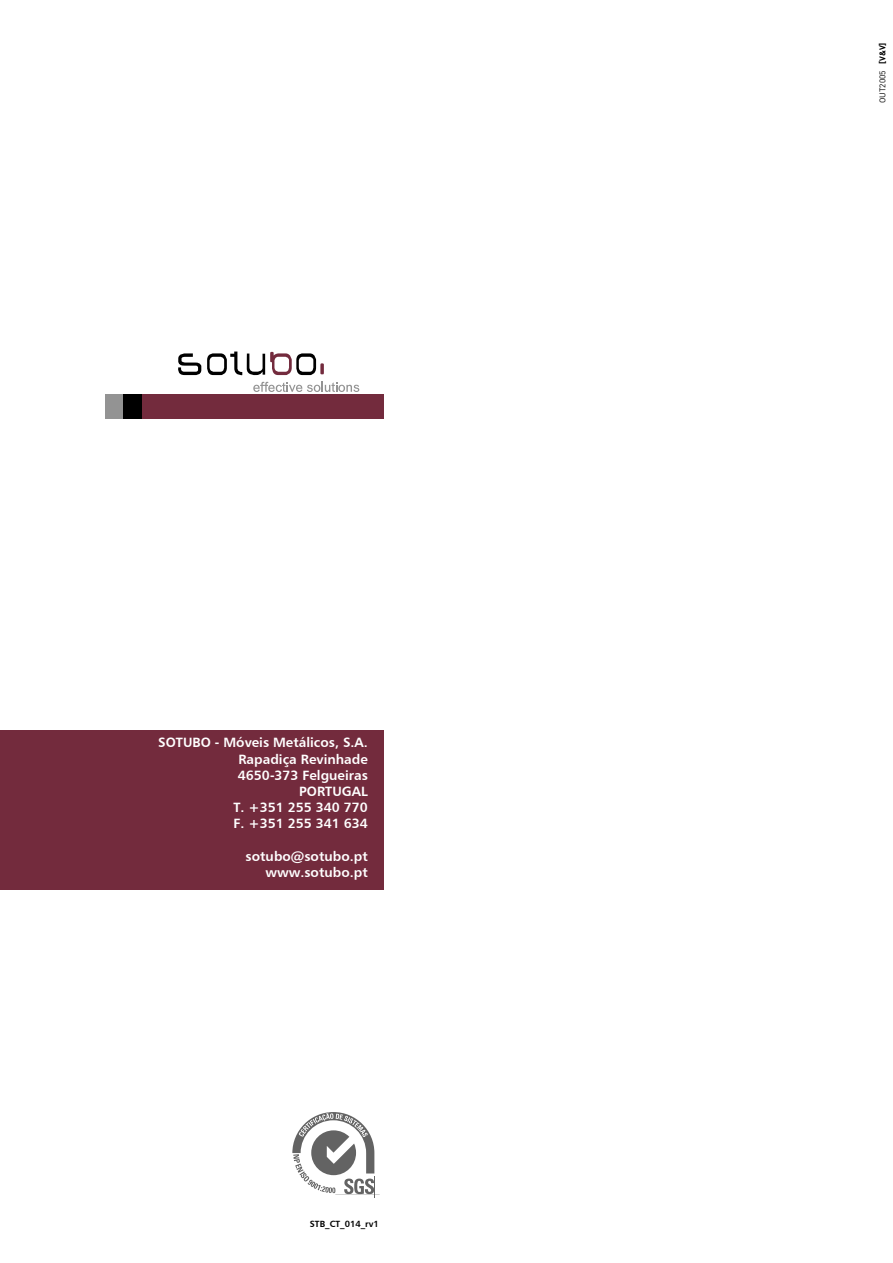
<style>
.page{position:relative;width:893px;height:1263px;background:#fff}
.page>*{position:absolute;margin:0;border:0;box-sizing:border-box;transform-origin:0 0}
.t1{font:13.5px "Humanist 777 BT Bold B";color:#fff}
.t2{font:9px "Humanist 777 BT Bold B";color:#000}
.t3{font:8.25px "DIN";color:#000}
.s1{font-weight:700}
</style>
<div class="page">
<div style="left:0;top:730px;width:384px;height:159px;background:#732b3d"></div>
<div style="left:105px;top:394px;width:19px;height:25px;background:#939393"></div>
<svg style="left:178px;top:353px;width:23px;height:22px"></svg>
<svg style="left:207px;top:351px;width:152px;height:41px"></svg>
<div style="left:124px;top:394px;width:18px;height:25px;background:#000"></div>
<div style="left:142px;top:394px;width:242px;height:25px;background:#732b3d"></div>
<hr style="left:335px;top:1194px;width:45px;height:1px;background:#636363">
<svg style="left:292px;top:1112px;width:83px;height:85px"></svg>
<p class="t1" style="left:158px;top:734px;width:211px">SOTUBO - Móveis Metálicos, S.A.</p>
<p class="t1" style="left:238px;top:750px;width:131px">Rapadiça Revinhade</p>
<p class="t1" style="left:238px;top:766px;width:131px">4650-373 Felgueiras</p>
<p class="t1" style="left:299px;top:783px;width:70px">PORTUGAL</p>
<p class="t1" style="left:233px;top:799px;width:136px">T. +351 255 340 770</p>
<p class="t1" style="left:234px;top:815px;width:136px">F. +351 255 341 634</p>
<p class="t1" style="left:246px;top:847px;width:124px">sotubo@sotubo.pt</p>
<p class="t1" style="left:265px;top:864px;width:104px">www.sotubo.pt</p>
<p class="t2" style="left:310px;top:1218px;width:70px">STB_CT_014_rv1</p>
<p class="t3" style="left:877px;top:103px;width:62px;rotate:-90deg">OUT2005 <span class="s1">[V&amp;V]</span></p>
</div>
